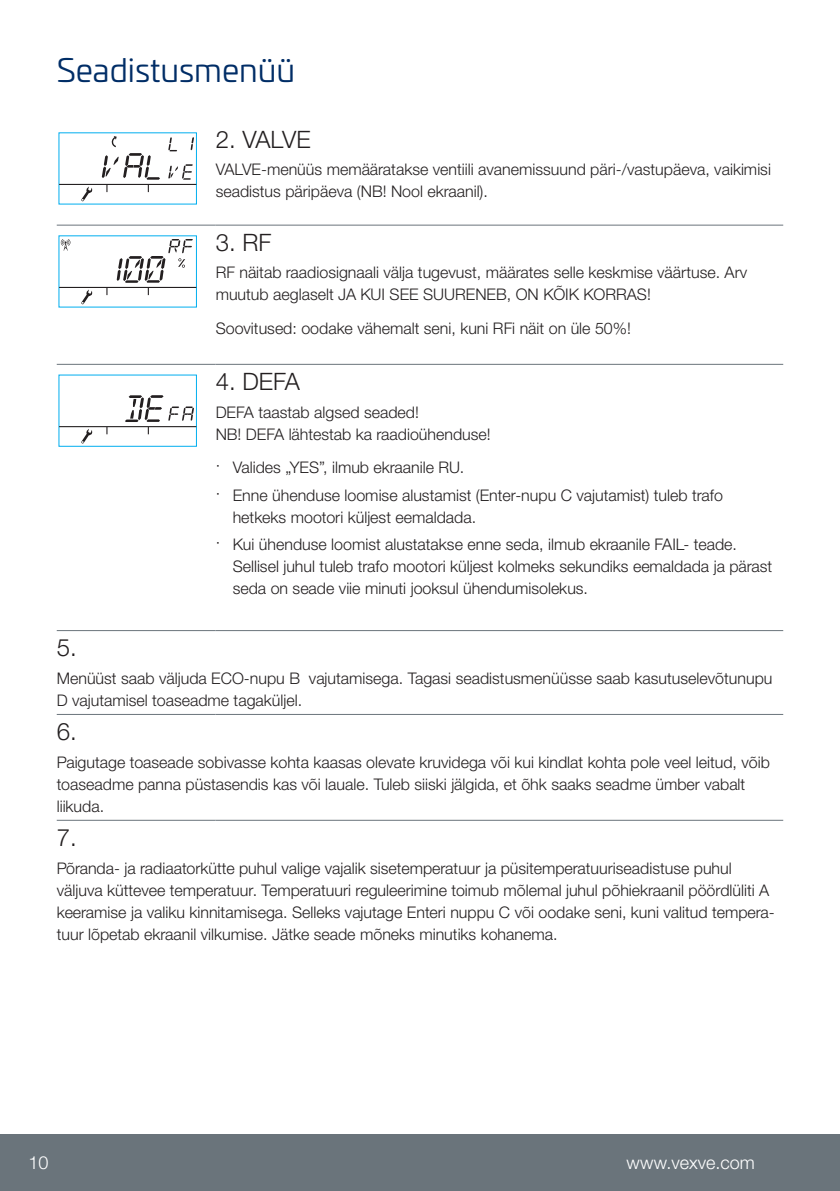
<style>
.page{position:relative;width:840px;height:1191px;background:#fff}
.page>*{position:absolute;margin:0;border:0;box-sizing:border-box;transform-origin:0 0}
.Otsikot{font:32px "Univia Pro";color:#002d66}
.Väliotsikko{font:300 24px "Helvetica Neue LTW1 G";color:#231f20}
.t1{font:300 18px "Helvetica Neue LTW1 G";color:#fff}
.Leipis{font:300 16px/22px "Helvetica Neue LTW1 G";color:#231f20}
</style>
<div class="page">
<hr style="left:57px;top:225px;width:158px;height:1px;background:#6a747b">
<hr style="left:215px;top:225px;width:567px;height:1px;background:#6a747b">
<hr style="left:57px;top:364px;width:158px;height:1px;background:#6a747b">
<hr style="left:215px;top:364px;width:567px;height:1px;background:#6a747b">
<hr style="left:57px;top:630px;width:158px;height:1px;background:#6a747b">
<hr style="left:215px;top:630px;width:567px;height:1px;background:#6a747b">
<hr style="left:57px;top:714px;width:158px;height:1px;background:#6a747b">
<hr style="left:215px;top:714px;width:567px;height:1px;background:#6a747b">
<hr style="left:57px;top:819px;width:158px;height:1px;background:#6a747b">
<hr style="left:215px;top:819px;width:567px;height:1px;background:#6a747b">
<svg style="left:59px;top:136px;width:137px;height:66px"></svg>
<svg style="left:59px;top:239px;width:137px;height:66px"></svg>
<svg style="left:59px;top:395px;width:137px;height:49px"></svg>
<div style="left:0;top:1134px;width:839px;height:57px;background:#6a747b"></div>
<hr style="left:839px;top:1134px;width:1px;height:57px;background:#6a747b">
<p class="Otsikot" style="left:57px;top:47px;width:240px">Seadistusmenüü</p>
<p class="Väliotsikko" style="left:215px;top:125px;width:96px">2. VALVE</p>
<p class="Leipis" style="left:215px;top:159px;width:556px">VALVE-menüüs memääratakse ventiili avanemissuund päri-/vastupäeva, vaikimisi seadistus päripäeva (NB! Nool ekraanil).</p>
<p class="Väliotsikko" style="left:215px;top:227px;width:57px">3. RF</p>
<p class="Leipis" style="left:215px;top:262px;width:533px">RF näitab raadiosignaali välja tugevust, määrates selle keskmise väärtuse. Arv muutub aeglaselt JA KUI SEE SUURENEB, ON KÕIK KORRAS!</p>
<p class="Leipis" style="left:215px;top:317px;width:416px">Soovitused: oodake vähemalt seni, kuni RFi näit on üle 50%!</p>
<p class="Väliotsikko" style="left:215px;top:367px;width:86px">4. DEFA</p>
<p class="Leipis" style="left:215px;top:401px;width:276px">DEFA taastab algsed seaded!<br>NB! DEFA lähtestab ka raadioühenduse!</p>
<p class="Leipis" style="left:215px;top:456px;width:250px">· Valides „YES”, ilmub ekraanile RU.</p>
<p class="Leipis" style="left:232px;top:484px;width:491px;text-indent:-17px">· Enne ühenduse loomise alustamist (Enter-nupu C vajutamist) tuleb trafo hetkeks mootori küljest eemaldada.</p>
<p class="Leipis" style="left:232px;top:533px;width:541px;text-indent:-17px">· Kui ühenduse loomist alustatakse enne seda, ilmub ekraanile FAIL- teade.<br>Sellisel juhul tuleb trafo mootori küljest kolmeks sekundiks eemaldada ja pärast seda on seade viie minuti jooksul ühendumisolekus.</p>
<p class="Väliotsikko" style="left:57px;top:633px;width:22px">5.</p>
<p class="Leipis" style="left:57px;top:667px;width:716px">Menüüst saab väljuda ECO-nupu B vajutamisega. Tagasi seadistusmenüüsse saab kasutuselevõtunupu<br>D vajutamisel toaseadme tagaküljel.</p>
<p class="Väliotsikko" style="left:57px;top:717px;width:22px">6.</p>
<p class="Leipis" style="left:57px;top:751px;width:714px">Paigutage toaseade sobivasse kohta kaasas olevate kruvidega või kui kindlat kohta pole veel leitud, võib toaseadme panna püstasendis kas või lauale. Tuleb siiski jälgida, et õhk saaks seadme ümber vabalt liikuda.</p>
<p class="Väliotsikko" style="left:57px;top:822px;width:22px">7.</p>
<p class="Leipis" style="left:57px;top:857px;width:719px">Põranda- ja radiaatorkütte puhul valige vajalik sisetemperatuur ja püsitemperatuuriseadistuse puhul väljuva küttevee temperatuur. Temperatuuri reguleerimine toimub mõlemal juhul põhiekraanil pöördlüliti A keeramise ja valiku kinnitamisega. Selleks vajutage Enteri nuppu C või oodake seni, kuni valitud tempera&shy;tuur lõpetab ekraanil vilkumise. Jätke seade mõneks minutiks kohanema.</p>
<p class="t1" style="left:28px;top:1151px;width:22px">10</p>
<p class="t1" style="left:626px;top:1151px;width:130px">www.vexve.com</p>
</div>
